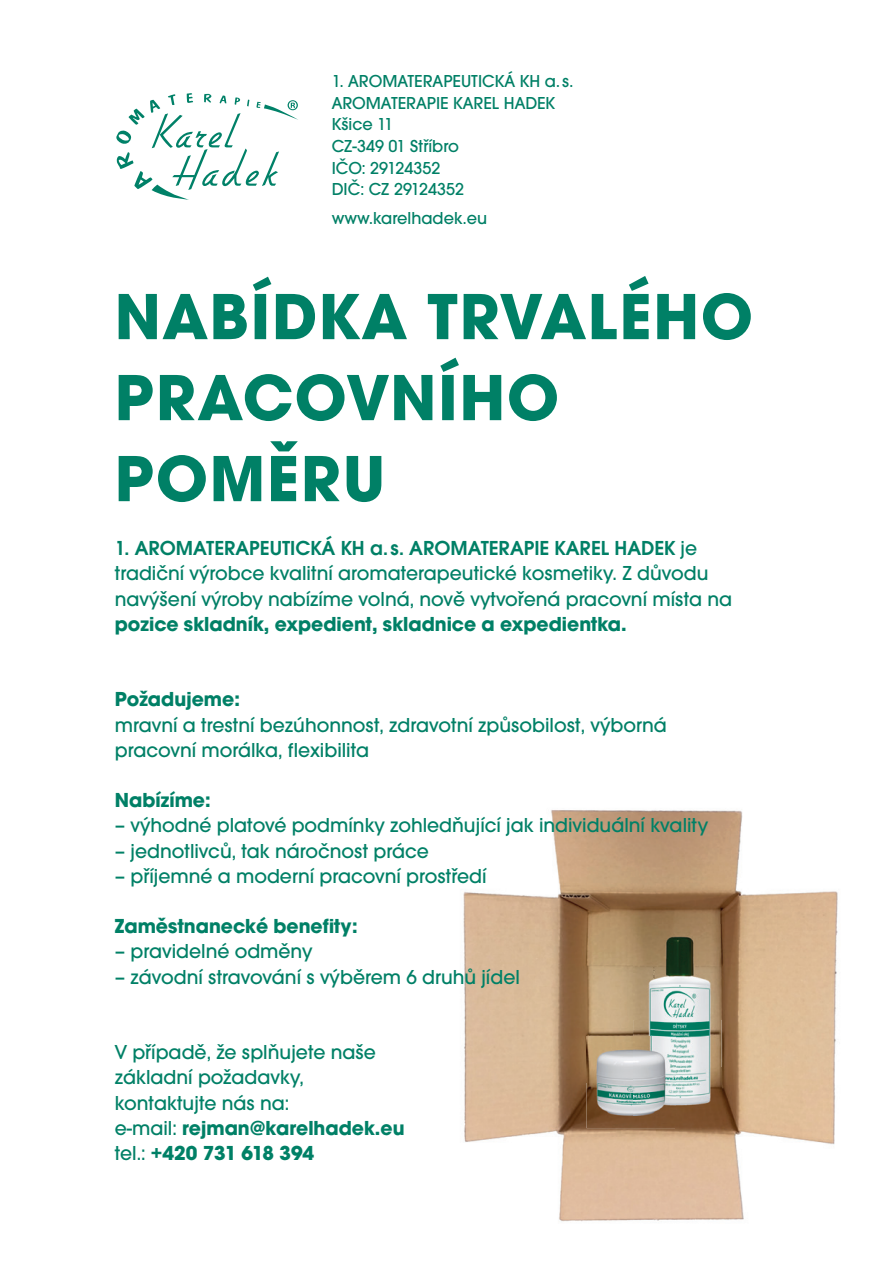
<style>
.page{position:relative;width:893px;height:1263px;background:#fff}
.page>*{position:absolute;margin:0;border:0;box-sizing:border-box;transform-origin:0 0}
.t1{font:700 67.5px/81px "Avant Gar Got Itc TOT";letter-spacing:.03em;color:#008066}
.t2{font:500 21px/25.2px "Avant Garde Got Itc TOT";color:#008066}
.t3{font:700 21px/25.2px "Avant Gar Got Itc TOT";color:#008066}
.t4{font:21px "Avant Gar Got Itc TOT Dem";color:#008066}
.t5{font:500 18px/21.6px "Avant Garde Got Itc TOT";color:#008066}
.s1{font-family:"Avant Garde Got Itc TOT";font-weight:500}
</style>
<div class="page">
<svg style="left:116px;top:93px;width:182px;height:107px"></svg>
<img style="left:463px;top:810px;width:375px;height:412px">
<img style="left:675px;top:1068px;width:46px;height:47px">
<img style="left:633px;top:924px;width:88px;height:144px">
<img style="left:586px;top:1082px;width:89px;height:46px">
<img style="left:586px;top:1037px;width:47px;height:45px">
<img style="left:633px;top:1037px;width:42px;height:78px">
<p class="t5" style="left:332px;top:70px;width:243px">1. AROMATERAPEUTICKÁ KH a. s.<br>AROMATERAPIE KAREL HADEK<br>Kšice 11<br>CZ-349 01 Stříbro<br>IČO: 29124352<br>DIČ: CZ 29124352</p>
<p class="t5" style="left:332px;top:207px;width:157px">www.karelhadek.eu</p>
<h1 class="t1" style="left:115px;top:275px;width:639px">NABÍDKA TRVALÉHO<br>PRACOVNÍHO<br>POMĚRU</h1>
<p class="t4" style="left:115px;top:536px;width:584px">1. AROMATERAPEUTICKÁ KH a. s. AROMATERAPIE KAREL HADEK <span class="s1">je</span></p>
<p class="t2" style="left:115px;top:561px;width:619px">tradiční výrobce kvalitní aromaterapeutické kosmetiky. Z důvodu navýšení výroby nabízíme volná, nově vytvořená pracovní místa na</p>
<p class="t3" style="left:115px;top:611px;width:513px">pozice skladník, expedient, skladnice a expedientka.</p>
<p class="t3" style="left:115px;top:686px;width:127px">Požadujeme:</p>
<p class="t2" style="left:115px;top:712px;width:554px">mravní a trestní bezúhonnost, zdravotní způsobilost, výborná pracovní morálka, flexibilita</p>
<p class="t3" style="left:115px;top:787px;width:97px">Nabízíme:</p>
<p class="t2" style="left:115px;top:813px;width:595px">– výhodné platové podmínky zohledňující jak individuální kvality</p>
<p class="t2" style="left:115px;top:838px;width:316px">– jednotlivců, tak náročnost práce</p>
<p class="t2" style="left:115px;top:863px;width:373px">– příjemné a moderní pracovní prostředí</p>
<p class="t3" style="left:115px;top:913px;width:244px">Zaměstnanecké benefity:</p>
<p class="t2" style="left:115px;top:939px;width:199px">– pravidelné odměny</p>
<p class="t2" style="left:115px;top:964px;width:407px">– závodní stravování s výběrem 6 druhů jídel</p>
<p class="t2" style="left:115px;top:1040px;width:263px">V případě, že splňujete naše základní požadavky, kontaktujte nás na:</p>
<p class="t3" style="left:115px;top:1115px;width:291px"><span class="s1">e-mail:</span> rejman@karelhadek.eu <span class="s1">tel.:</span> +420 731 618 394</p>
</div>
